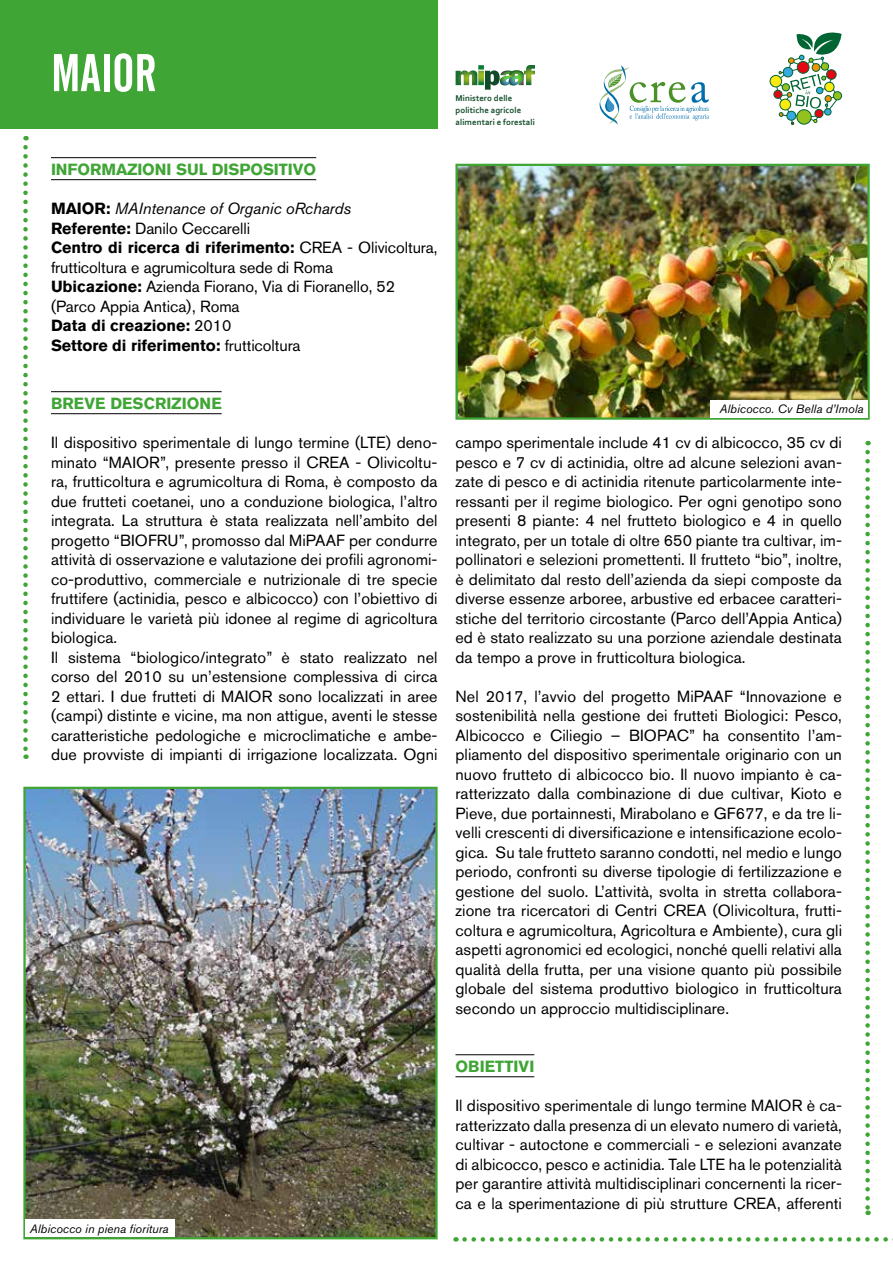
<style>
.page{position:relative;width:893px;height:1263px;background:#fff}
.page>*{position:absolute;margin:0;border:0;box-sizing:border-box;transform-origin:0 0}
.t1{font:52.5px "Alternate Gothic No 2 BT";color:#fff}
.t2{font:16.05px/19.5px "Akzidenz Grotesk BQ";letter-spacing:.005em;color:#000;text-align:justify}
.t3{font:700 16.05px "Akzidenz Grotesk BQ";letter-spacing:-.005em;color:#3fa535}
.t4{font:italic 12px "Akzidenz Grotesk BQ";letter-spacing:.005em;color:#000}
.t5{font:700 8.85px/11.7px "Corbel";letter-spacing:.005em;color:#114b29}
.s1{font-weight:700}
.s2{font-style:italic}
</style>
<div class="page">
<svg style="left:865px;top:452px;width:5px;height:763px"></svg>
<hr style="left:455px;top:1054px;width:79px;height:1px;background:#000">
<hr style="left:455px;top:1076px;width:79px;height:1px;background:#000">
<div style="left:0;top:0;width:437px;height:129px;background:#3fa535"></div>
<hr style="left:51px;top:157px;width:265px;height:1px;background:#000">
<hr style="left:51px;top:179px;width:265px;height:1px;background:#000">
<hr style="left:51px;top:391px;width:171px;height:1px;background:#000">
<hr style="left:51px;top:413px;width:171px;height:1px;background:#000">
<svg style="left:456px;top:65px;width:79px;height:25px"></svg>
<svg style="left:599px;top:65px;width:110px;height:60px"></svg>
<img style="left:26px;top:790px;width:409px;height:446px">
<div style="left:23px;top:787px;width:415px;height:452px;border:2px solid #3fa535"></div>
<svg style="left:770px;top:75px;width:12px;height:12px"></svg>
<div style="left:769px;top:75px;width:13px;height:13px;border:1px solid #006533;border-radius:50%"></div>
<div style="left:773px;top:90px;width:9px;height:9px;border:1px solid #006533;border-radius:50%"></div>
<svg style="left:775px;top:32px;width:67px;height:93px"></svg>
<svg style="left:23px;top:147px;width:5px;height:612px"></svg>
<img style="left:458px;top:167px;width:409px;height:250px">
<div style="left:455px;top:164px;width:415px;height:256px;border:2px solid #3fa535"></div>
<svg style="left:464px;top:1237px;width:429px;height:4px"></svg>
<div style="left:26px;top:1219px;width:149px;height:18px;background:#fff"></div>
<div style="left:710px;top:400px;width:158px;height:18px;background:#fff"></div>
<h1 class="t1" style="left:51px;top:44px;width:107px">MAIOR</h1>
<p class="t3" style="left:51px;top:160px;width:267px">INFORMAZIONI SUL DISPOSITIVO</p>
<p class="t2" style="left:51px;top:199px;width:388px;text-align:left"><span class="s1">MAIOR:</span> <span class="s2">MAIntenance of Organic oRchards<br></span><span class="s1">Referente:</span> Danilo Ceccarelli<br><span class="s1">Centro di ricerca di riferimento:</span> CREA - Olivicoltura, frutticoltura e agrumicoltura sede di Roma<br><span class="s1">Ubicazione:</span> Azienda Fiorano, Via di Fioranello, 52 (Parco Appia Antica), Roma<br><span class="s1">Data di creazione:</span> 2010<br><span class="s1">Settore di riferimento:</span> frutticoltura</p>
<p class="t5" style="left:456px;top:92px;width:81px">Ministero delle politiche agricole alimentari e forestali</p>
<p class="t3" style="left:51px;top:394px;width:172px">BREVE DESCRIZIONE</p>
<p class="t2" style="left:51px;top:433px;width:388px;text-align:left">Il dispositivo sperimentale di lungo termine (LTE) deno&shy;minato “MAIOR”, presente presso il CREA - Olivicoltu&shy;ra, frutticoltura e agrumicoltura di Roma, è composto da due frutteti coetanei, uno a conduzione biologica, l’altro integrata. La struttura è stata realizzata nell’ambito del progetto “BIOFRU”, promosso dal MiPAAF per condurre attività di osservazione e valutazione dei profili agronomi&shy;co-produttivo, commerciale e nutrizionale di tre specie fruttifere (actinidia, pesco e albicocco) con l’obiettivo di individuare le varietà più idonee al regime di agricoltura biologica.<br>Il sistema “biologico/integrato” è stato realizzato nel corso del 2010 su un’estensione complessiva di circa 2 ettari. I due frutteti di MAIOR sono localizzati in aree (campi) distinte e vicine, ma non attigue, aventi le stesse caratteristiche pedologiche e microclimatiche e ambe&shy;due provviste di impianti di irrigazione localizzata. Ogni</p>
<p class="t4" style="left:30px;top:1221px;width:140px">Albicocco in piena fioritura</p>
<p class="t4" style="left:719px;top:402px;width:146px">Albicocco. Cv Bella d’Imola</p>
<p class="t2" style="left:455px;top:433px;width:388px">campo sperimentale include 41 cv di albicocco, 35 cv di pesco e 7 cv di actinidia, oltre ad alcune selezioni avan&shy;zate di pesco e di actinidia ritenute particolarmente inte&shy;ressanti per il regime biologico. Per ogni genotipo sono presenti 8 piante: 4 nel frutteto biologico e 4 in quello integrato, per un totale di oltre 650 piante tra cultivar, im&shy;pollinatori e selezioni promettenti. Il frutteto “bio”, inoltre, è delimitato dal resto dell’azienda da siepi composte da diverse essenze arboree, arbustive ed erbacee caratteri&shy;stiche del territorio circostante (Parco dell’Appia Antica) ed è stato realizzato su una porzione aziendale destinata da tempo a prove in frutticoltura biologica.</p>
<p class="t2" style="left:455px;top:686px;width:388px">Nel 2017, l’avvio del progetto MiPAAF “Innovazione e sostenibilità nella gestione dei frutteti Biologici: Pesco, Albicocco e Ciliegio – BIOPAC” ha consentito l’am&shy;pliamento del dispositivo sperimentale originario con un nuovo frutteto di albicocco bio. Il nuovo impianto è ca&shy;ratterizzato dalla combinazione di due cultivar, Kioto e Pieve, due portainnesti, Mirabolano e GF677, e da tre li&shy;velli crescenti di diversificazione e intensificazione ecolo&shy;gica. Su tale frutteto saranno condotti, nel medio e lungo periodo, confronti su diverse tipologie di fertilizzazione e gestione del suolo. L’attività, svolta in stretta collabora&shy;zione tra ricercatori di Centri CREA (Olivicoltura, frutti&shy;coltura e agrumicoltura, Agricoltura e Ambiente), cura gli aspetti agronomici ed ecologici, nonché quelli relativi alla qualità della frutta, per una visione quanto più possibile globale del sistema produttivo biologico in frutticoltura secondo un approccio multidisciplinare.</p>
<p class="t3" style="left:455px;top:1057px;width:80px">OBIETTIVI</p>
<p class="t2" style="left:455px;top:1096px;width:388px">Il dispositivo sperimentale di lungo termine MAIOR è ca&shy;ratterizzato dalla presenza di un elevato numero di varietà, cultivar - autoctone e commerciali - e selezioni avanzate di albicocco, pesco e actinidia. Tale LTE ha le potenzialità per garantire attività multidisciplinari concernenti la ricer&shy;ca e la sperimentazione di più strutture CREA, afferenti</p>
</div>
